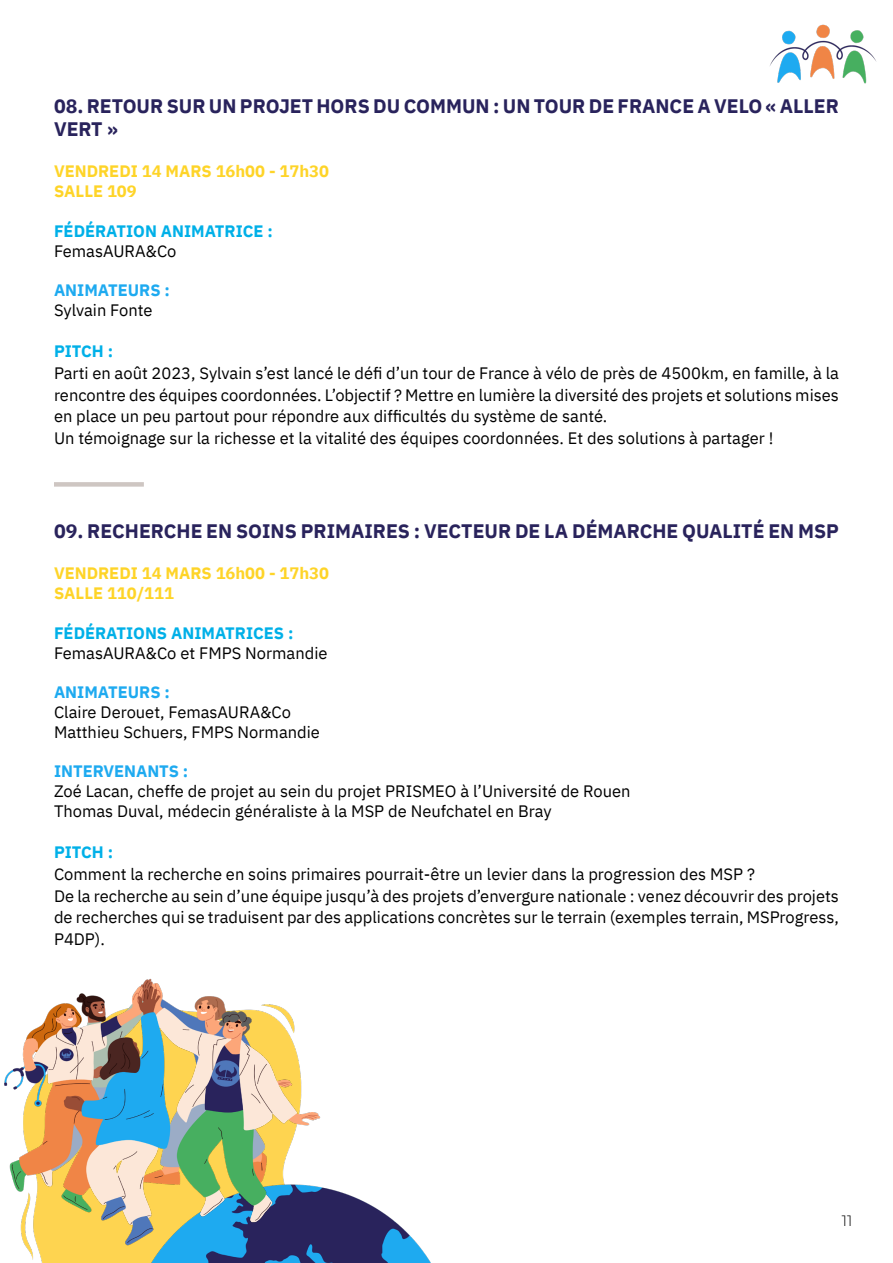
<style>
.page{position:relative;width:893px;height:1263px;background:#fff}
.page>*{position:absolute;margin:0;border:0;box-sizing:border-box;transform-origin:0 0}
.t1{font:700 19.5px/23.4px "IBM Plex Sans";color:#29235c}
.t2{font:16.5px/21.6px "IBM Plex Sans";color:#000}
.t3{font:700 16.5px/19.8px "IBM Plex Sans";color:#fed428}
.t4{font:700 16.5px "IBM Plex Sans";color:#00b0e8}
.t5{font:700 16.5px "IBM Plex Sans";color:#1eaaf0}
.t6{font:300 15px "Montserrat";color:#000}
</style>
<div class="page">
<img style="left:770px;top:24px;width:107px;height:60px">
<img style="left:125px;top:1188px;width:306px;height:75px">
<img style="left:4px;top:978px;width:324px;height:273px">
<div style="left:54px;top:482px;width:90px;height:5px;background:#cec6c2"></div>
<p class="t1" style="left:54px;top:92px;width:786px">08. RETOUR SUR UN PROJET HORS DU COMMUN : UN TOUR DE FRANCE A VELO « ALLER<br>VERT »</p>
<p class="t3" style="left:54px;top:160px;width:276px">VENDREDI 14 MARS 16h00 - 17h30<br>SALLE 109</p>
<p class="t4" style="left:54px;top:218px;width:220px">FÉDÉRATION ANIMATRICE :</p>
<p class="t2" style="left:54px;top:239px;width:124px">FemasAURA&amp;Co</p>
<p class="t5" style="left:54px;top:277px;width:117px">ANIMATEURS :</p>
<p class="t2" style="left:54px;top:298px;width:100px">Sylvain Fonte</p>
<p class="t4" style="left:54px;top:338px;width:61px">PITCH :</p>
<p class="t2" style="left:54px;top:361px;width:786px">Parti en août 2023, Sylvain s’est lancé le défi d’un tour de France à vélo de près de 4500km, en famille, à la rencontre des équipes coordonnées. L’objectif ? Mettre en lumière la diversité des projets et solutions mises en place un peu partout pour répondre aux difficultés du système de santé.<br>Un témoignage sur la richesse et la vitalité des équipes coordonnées. Et des solutions à partager !</p>
<p class="t1" style="left:54px;top:518px;width:786px">09. RECHERCHE EN SOINS PRIMAIRES : VECTEUR DE LA DÉMARCHE QUALITÉ EN MSP</p>
<p class="t3" style="left:54px;top:562px;width:276px">VENDREDI 14 MARS 16h00 - 17h30<br>SALLE 110/111</p>
<p class="t4" style="left:54px;top:620px;width:241px">FÉDÉRATIONS ANIMATRICES :</p>
<p class="t2" style="left:54px;top:640px;width:275px">FemasAURA&amp;Co et FMPS Normandie</p>
<p class="t5" style="left:54px;top:679px;width:117px">ANIMATEURS :</p>
<p class="t2" style="left:54px;top:701px;width:267px;line-height:19.8px">Claire Derouet, FemasAURA&amp;Co<br>Matthieu Schuers, FMPS Normandie</p>
<p class="t5" style="left:54px;top:758px;width:136px">INTERVENANTS :</p>
<p class="t2" style="left:54px;top:780px;width:578px;line-height:19.8px">Zoé Lacan, cheffe de projet au sein du projet PRISMEO à l’Université de Rouen<br>Thomas Duval, médecin généraliste à la MSP de Neufchatel en Bray</p>
<p class="t4" style="left:54px;top:839px;width:61px">PITCH :</p>
<p class="t2" style="left:54px;top:862px;width:786px">Comment la recherche en soins primaires pourrait-être un levier dans la progression des MSP ?<br>De la recherche au sein d’une équipe jusqu’à des projets d’envergure nationale : venez découvrir des projets de recherches qui se traduisent par des applications concrètes sur le terrain (exemples terrain, MSProgress, P4DP).</p>
<p class="t6" style="left:842px;top:1210px;width:12px">11</p>
</div>
